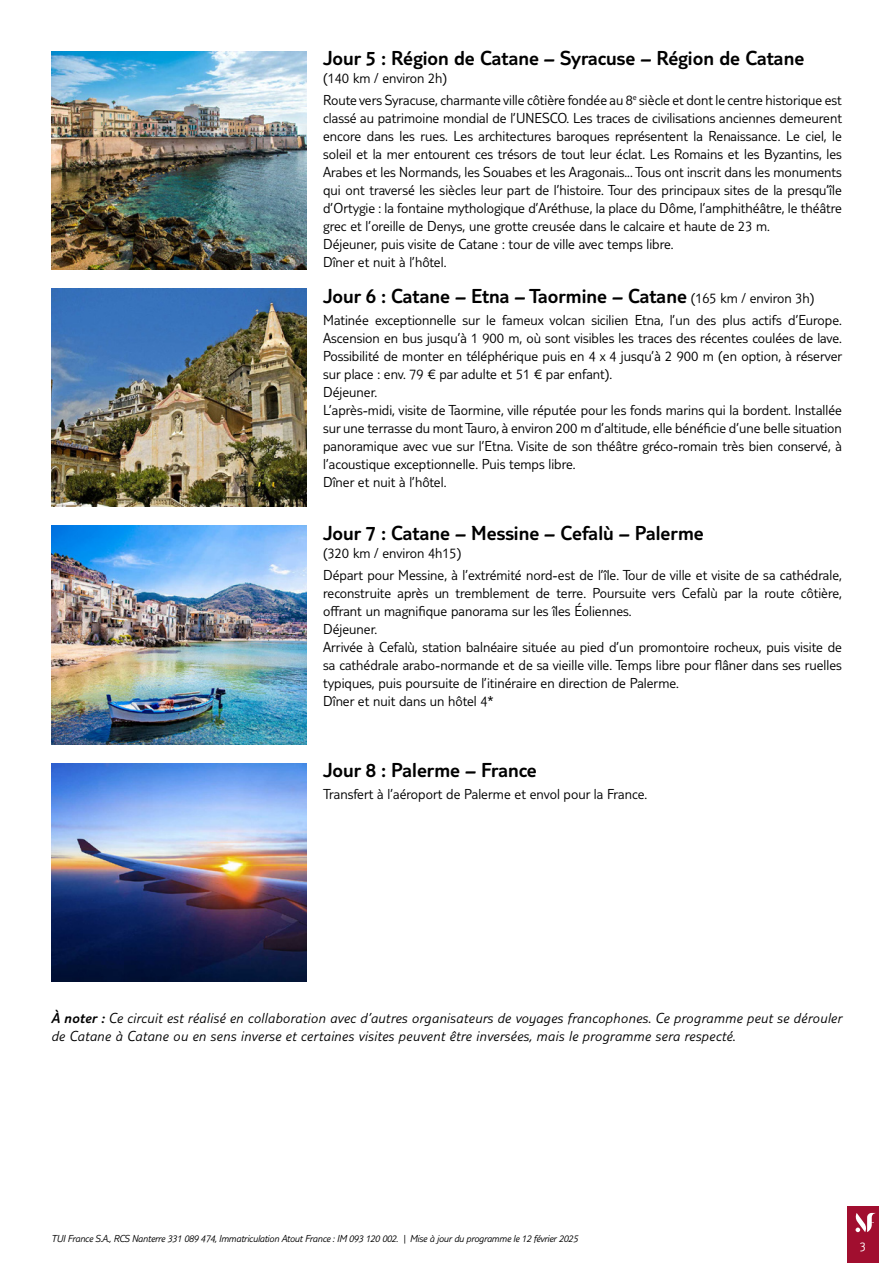
<style>
.page{position:relative;width:893px;height:1263px;background:#fff}
.page>*{position:absolute;margin:0;border:0;box-sizing:border-box;transform-origin:0 0}
.t1{font:300 21px "TUI Type";color:#000}
.t2{font:300 15px/18px "TUI Type";color:#000}
.t3{font:italic 300 15px/18px "TUI Type";letter-spacing:.02em;color:#000}
.t4{font:300 13.5px "TUI Type";color:#fff}
.t5{font:italic 300 10.5px "TUI Type";letter-spacing:-.02em;color:#000}
.s1{font-size:15px}
.s2{font-style:inherit}
</style>
<div class="page">
<div style="left:847px;top:1206px;width:32px;height:57px;background:#a10e2f"></div>
<svg style="left:855px;top:1213px;width:21px;height:19px"></svg>
<img style="left:51px;top:51px;width:255px;height:219px">
<img style="left:51px;top:288px;width:255px;height:219px">
<img style="left:51px;top:526px;width:255px;height:218px">
<img style="left:51px;top:763px;width:255px;height:218px">
<h1 class="t1" style="left:323px;top:46px;width:483px">Jour 5 : Région de Catane – Syracuse – Région de Catane</h1>
<p class="t2" style="left:323px;top:67px;width:520px;line-height:22.2px">(140 km / environ 2h)<br>Route vers Syracuse, charmante ville côtière fondée au 8<sup>e</sup> siècle et dont le centre historique est</p>
<p class="t2" style="left:323px;top:109px;width:520px">classé au patrimoine mondial de l’UNESCO. Les traces de civilisations anciennes demeurent encore dans les rues. Les architectures baroques représentent la Renaissance. Le ciel, le soleil et la mer entourent ces trésors de tout leur éclat. Les Romains et les Byzantins, les Arabes et les Normands, les Souabes et les Aragonais... Tous ont inscrit dans les monuments qui ont traversé les siècles leur part de l’histoire. Tour des principaux sites de la presqu’île d’Ortygie : la fontaine mythologique d’Aréthuse, la place du Dôme, l’amphithéâtre, le théâtre grec et l’oreille de Denys, une grotte creusée dans le calcaire et haute de 23 m.<br>Déjeuner, puis visite de Catane : tour de ville avec temps libre.<br>Dîner et nuit à l’hôtel.</p>
<h1 class="t1" style="left:323px;top:283px;width:493px">Jour 6 : Catane – Etna – Taormine – Catane <span class="s1">(165 km / environ 3h)</span></h1>
<p class="t2" style="left:323px;top:310px;width:521px">Matinée exceptionnelle sur le fameux volcan sicilien Etna, l’un des plus actifs d’Europe.<br>Ascension en bus jusqu’à 1 900 m, où sont visibles les traces des récentes coulées de lave.<br>Possibilité de monter en téléphérique puis en 4 x 4 jusqu’à 2 900 m (en option, à réserver sur place : env. 79 € par adulte et 51 € par enfant).<br>Déjeuner.<br>L’après-midi, visite de Taormine, ville réputée pour les fonds marins qui la bordent. Installée sur une terrasse du mont Tauro, à environ 200 m d’altitude, elle bénéficie d’une belle situation panoramique avec vue sur l’Etna. Visite de son théâtre gréco-romain très bien conservé, à l’acoustique exceptionnelle. Puis temps libre.<br>Dîner et nuit à l’hôtel.</p>
<h1 class="t1" style="left:323px;top:521px;width:382px">Jour 7 : Catane – Messine – Cefalù – Palerme</h1>
<p class="t2" style="left:323px;top:541px;width:520px;line-height:22.2px">(320 km / environ 4h15)<br>Départ pour Messine, à l’extrémité nord-est de l’île. Tour de ville et visite de sa cathédrale,</p>
<p class="t2" style="left:323px;top:584px;width:520px">reconstruite après un tremblement de terre. Poursuite vers Cefalù par la route côtière, offrant un magnifique panorama sur les îles Éoliennes.<br>Déjeuner.<br>Arrivée à Cefalù, station balnéaire située au pied d’un promontoire rocheux, puis visite de sa cathédrale arabo-normande et de sa vieille ville. Temps libre pour flâner dans ses ruelles typiques, puis poursuite de l’itinéraire en direction de Palerme.<br>Dîner et nuit dans un hôtel 4*</p>
<h1 class="t1" style="left:323px;top:758px;width:215px">Jour 8 : Palerme – France</h1>
<p class="t2" style="left:323px;top:785px;width:326px">Transfert à l’aéroport de Palerme et envol pour la France.</p>
<p class="t3" style="left:51px;top:1009px;width:792px"><span class="s2">À noter :</span> Ce circuit est réalisé en collaboration avec d’autres organisateurs de voyages francophones. Ce programme peut se dérouler de Catane à Catane ou en sens inverse et certaines visites peuvent être inversées, mais le programme sera respecté.</p>
<p class="t5" style="left:51px;top:1232px;width:528px">TUI France S.A., RCS Nanterre 331 089 474, Immatriculation Atout France : IM 093 120 002. | Mise à jour du programme le 12 février 2025</p>
<p class="t4" style="left:860px;top:1239px;width:8px">3</p>
</div>
